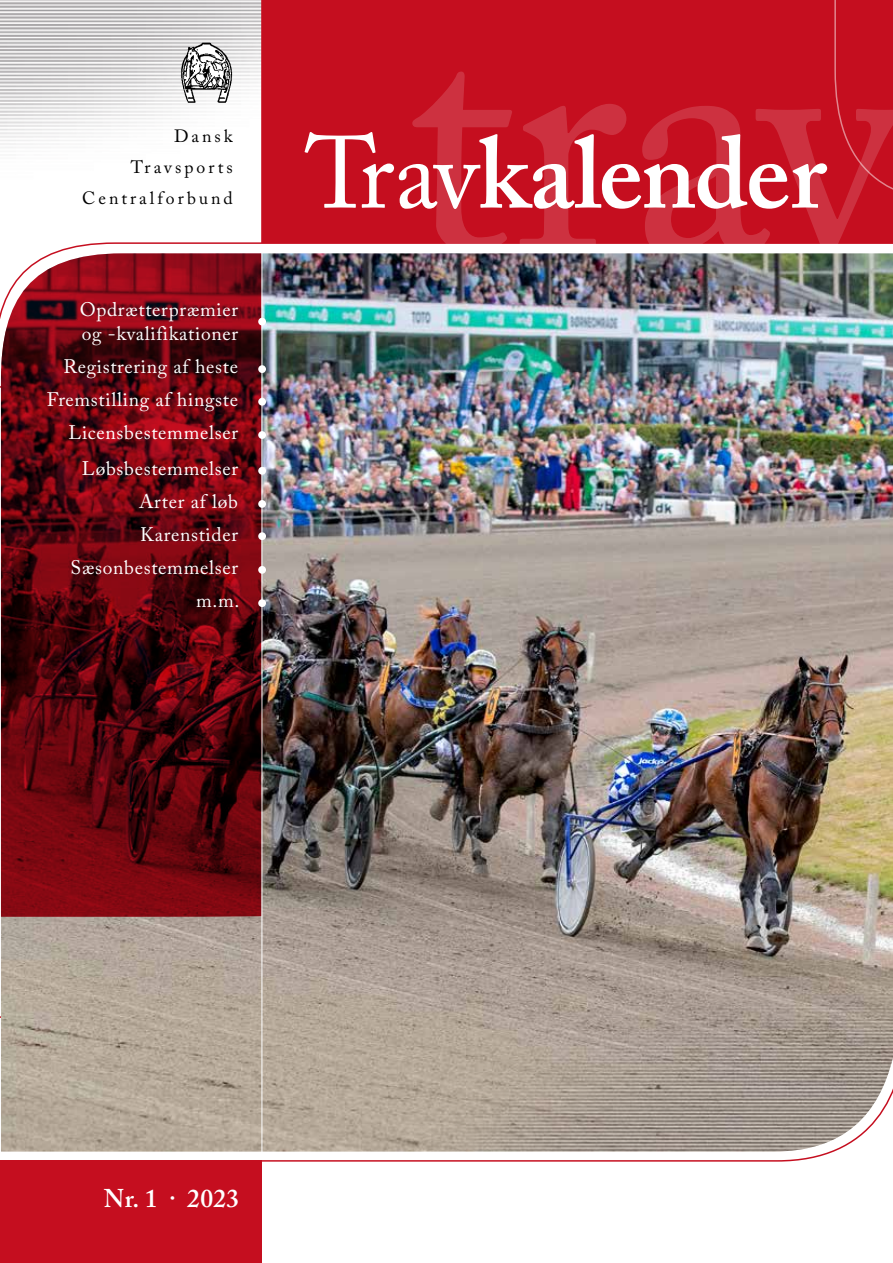
<style>
.page{position:relative;width:893px;height:1263px;background:#fff}
.page>*{position:absolute;margin:0;border:0;box-sizing:border-box;transform-origin:0 0}
.t1{font:600 101.4px "Adobe Caslon";letter-spacing:-.02em;color:#fff}
.t2{font:600 25.5px "Adobe Caslon";letter-spacing:.01em;color:#fff}
.t3{font:19.5px/33px "Adobe Caslon Pro";letter-spacing:.035em;color:#fff;text-align:right}
.t4{font:17.7px/31px "Adobe Caslon";letter-spacing:.17em;color:#000;text-align:right}
.s1{font-family:"Adobe Caslon Pro";font-weight:400}
</style>
<div class="page">
<div style="left:261px;top:0;width:573px;height:242px;background:#c50e1f"></div>
<div style="left:834px;top:0;width:59px;height:72px;background:#c50e1f"></div>
<img style="left:1px;top:253px;width:892px;height:898px">
<svg style="left:412px;top:72px;width:481px;height:172px;background:#c71828"></svg>
<div style="left:1px;top:1161px;width:261px;height:102px;background:#c50e1f"></div>
<img style="left:167px;top:32px;width:71px;height:81px">
<hr style="left:262px;top:249px;width:1px;height:905px;background:#fff">
<svg style="left:1px;top:253px;width:260px;height:664px;background:#630912"></svg>
<img style="left:380px;top:918px;width:513px;height:233px">
<div style="left:258px;top:566px;width:8px;height:8px;background:#fff;border-radius:50%"></div>
<div style="left:258px;top:532px;width:8px;height:8px;background:#fff;border-radius:50%"></div>
<div style="left:258px;top:500px;width:8px;height:8px;background:#fff;border-radius:50%"></div>
<div style="left:258px;top:467px;width:8px;height:8px;background:#fff;border-radius:50%"></div>
<div style="left:258px;top:431px;width:8px;height:8px;background:#fff;border-radius:50%"></div>
<div style="left:258px;top:365px;width:8px;height:8px;background:#fff;border-radius:50%"></div>
<div style="left:258px;top:398px;width:8px;height:8px;background:#fff;border-radius:50%"></div>
<div style="left:258px;top:318px;width:8px;height:7px;background:#fff;border-radius:50%"></div>
<div style="left:258px;top:599px;width:8px;height:8px;background:#fff;border-radius:50%"></div>
<p class="t4" style="left:82px;top:121px;width:152px">Dansk<br>Travsports<br>Centralforbund</p>
<p class="t3" style="left:80px;top:297px;width:160px;line-height:24px;text-align:left">Opdrætterpræmier og -kvalifikationer</p>
<p class="t3" style="left:47px;top:350px;width:193px">Registrering af heste<br>Fremstilling af hingste<br>Licensbestemmelser</p>
<p class="t3" style="left:71px;top:452px;width:170px">Løbsbestemmelser<br>Arter af løb<br>Karenstider<br>Sæsonbestemmelser m.m.</p>
<h1 class="t1" style="left:305px;top:112px;width:522px"><span class="s1">Trav</span>kalender</h1>
<h2 class="t2" style="left:104px;top:1183px;width:137px">Nr. 1 · 2023</h2>
</div>
